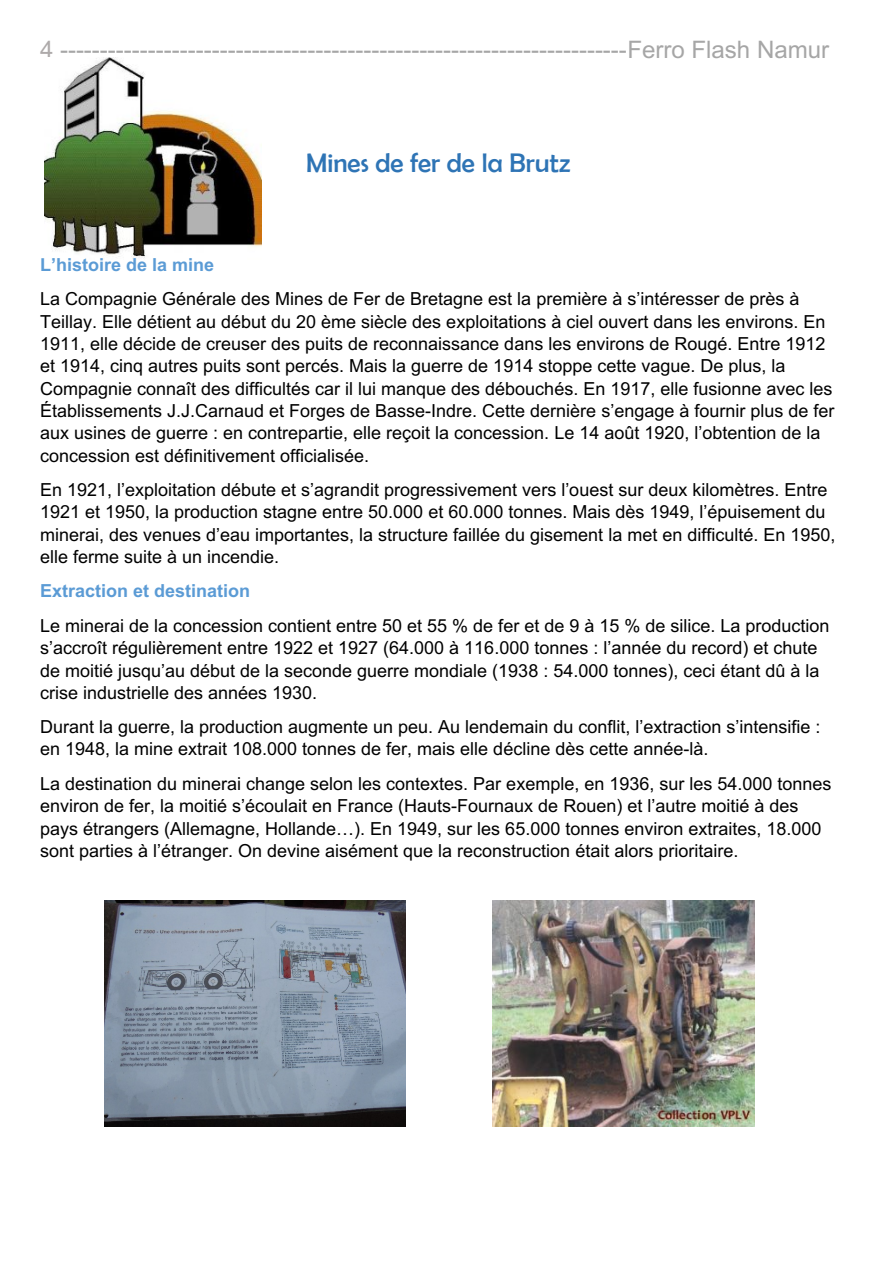
<style>
.page{position:relative;width:893px;height:1263px;background:#fff}
.page>*{position:absolute;margin:0;border:0;box-sizing:border-box;transform-origin:0 0}
.t1{font:27px "Berlin Sans FB";color:#2e74b5}
.t2{font:24.15px "Arial";color:#a6a6a6}
.t3{font:18px/22.4px "Arial";color:#000}
.s1{color:#aeaaaa}
.s2{font-weight:700;color:#5b9bd5}
</style>
<div class="page">
<img style="left:45px;top:57px;width:216px;height:202px">
<img style="left:104px;top:900px;width:302px;height:226px">
<img style="left:492px;top:900px;width:263px;height:226px">
<p class="t2" style="left:40px;top:33px;width:790px"><span class="s1">4</span> -----------------------------------------------------------------------Ferro Flash Namur</p>
<p class="t1" style="left:306px;top:148px;width:266px">Mines de fer de la Brutz</p>
<p class="t3" style="left:40px;top:248px;width:761px;line-height:34.2px"><span class="s2">L’histoire de la mine<br></span>La Compagnie Générale des Mines de Fer de Bretagne est la première à s’intéresser de près à</p>
<p class="t3" style="left:40px;top:310px;width:796px">Teillay. Elle détient au début du 20 ème siècle des exploitations à ciel ouvert dans les environs. En 1911, elle décide de creuser des puits de reconnaissance dans les environs de Rougé. Entre 1912 et 1914, cinq autres puits sont percés. Mais la guerre de 1914 stoppe cette vague. De plus, la Compagnie connaît des difficultés car il lui manque des débouchés. En 1917, elle fusionne avec les Établissements J.J.Carnaud et Forges de Basse-Indre. Cette dernière s’engage à fournir plus de fer aux usines de guerre : en contrepartie, elle reçoit la concession. Le 14 août 1920, l’obtention de la concession est définitivement officialisée.</p>
<p class="t3" style="left:40px;top:478px;width:797px">En 1921, l’exploitation débute et s’agrandit progressivement vers l’ouest sur deux kilomètres. Entre 1921 et 1950, la production stagne entre 50.000 et 60.000 tonnes. Mais dès 1949, l’épuisement du minerai, des venues d’eau importantes, la structure faillée du gisement la met en difficulté. En 1950, elle ferme suite à un incendie.</p>
<p class="t3" style="left:40px;top:574px;width:791px;line-height:34.5px"><span class="s2">Extraction et destination<br></span>Le minerai de la concession contient entre 50 et 55 % de fer et de 9 à 15 % de silice. La production</p>
<p class="t3" style="left:40px;top:637px;width:781px;text-align:justify">s’accroît régulièrement entre 1922 et 1927 (64.000 à 116.000 tonnes : l’année du record) et chute de moitié jusqu’au début de la seconde guerre mondiale (1938 : 54.000 tonnes), ceci étant dû à la crise industrielle des années 1930.</p>
<p class="t3" style="left:40px;top:715px;width:782px">Durant la guerre, la production augmente un peu. Au lendemain du conflit, l’extraction s’intensifie : en 1948, la mine extrait 108.000 tonnes de fer, mais elle décline dès cette année-là.</p>
<p class="t3" style="left:40px;top:772px;width:793px">La destination du minerai change selon les contextes. Par exemple, en 1936, sur les 54.000 tonnes environ de fer, la moitié s’écoulait en France (Hauts-Fournaux de Rouen) et l’autre moitié à des pays étrangers (Allemagne, Hollande…). En 1949, sur les 65.000 tonnes environ extraites, 18.000 sont parties à l’étranger. On devine aisément que la reconstruction était alors prioritaire.</p>
</div>
